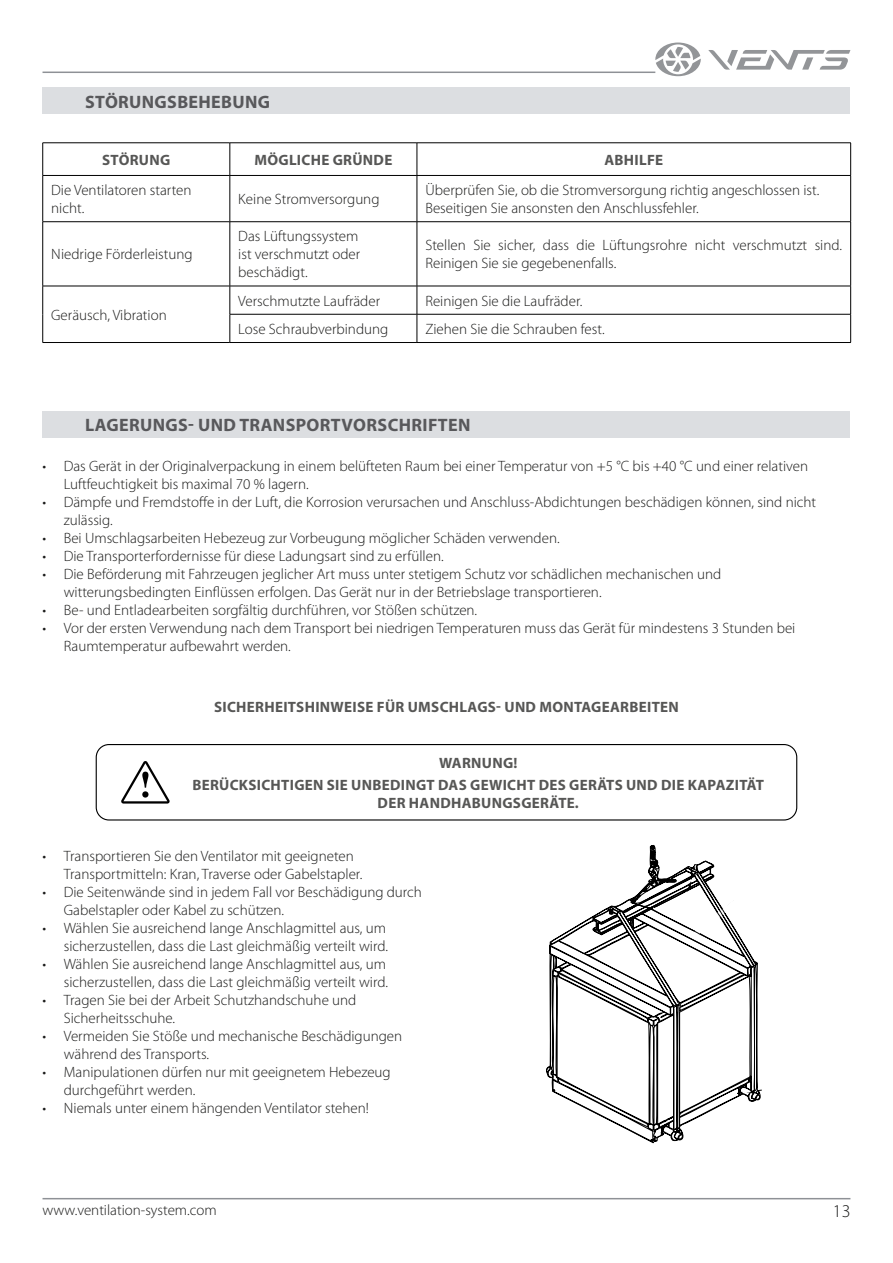
<style>
.page{position:relative;width:893px;height:1263px;background:#fff}
.page>*{position:absolute;margin:0;border:0;box-sizing:border-box;transform-origin:0 0}
.t1{font:700 18px "Myriad Pro";letter-spacing:.02em;color:#58585b}
.t2{font:300 18px "Myriad Pro";color:#1a1a19}
.t3{font:300 15px/18px "Myriad Pro";color:#1a1a19}
.t4{font:700 15px/22.2px "Myriad Pro";letter-spacing:.02em;color:#575756;text-align:center}
</style>
<div class="page">
<hr style="left:43px;top:1198px;width:807px;height:1px;background:#8e9196">
<hr style="left:43px;top:72px;width:612px;height:1px;background:#8e9196">
<svg style="left:708px;top:50px;width:142px;height:20px"></svg>
<svg style="left:655px;top:43px;width:46px;height:33px"></svg>
<div style="left:43px;top:411px;width:807px;height:27px;background:#dcdee1"></div>
<div style="left:43px;top:88px;width:807px;height:26px;background:#dcdee1"></div>
<hr style="left:43px;top:342px;width:187px;height:1px;background:#000">
<hr style="left:43px;top:143px;width:187px;height:1px;background:#000">
<hr style="left:42px;top:143px;width:1px;height:32px;background:#000">
<hr style="left:230px;top:143px;width:187px;height:1px;background:#000">
<hr style="left:230px;top:143px;width:1px;height:32px;background:#000">
<hr style="left:417px;top:143px;width:434px;height:1px;background:#000">
<hr style="left:417px;top:143px;width:1px;height:32px;background:#000">
<hr style="left:850px;top:143px;width:1px;height:32px;background:#000">
<hr style="left:43px;top:175px;width:187px;height:1px;background:#000">
<hr style="left:42px;top:176px;width:1px;height:45px;background:#000">
<hr style="left:230px;top:175px;width:187px;height:1px;background:#000">
<hr style="left:230px;top:176px;width:1px;height:45px;background:#000">
<hr style="left:417px;top:175px;width:434px;height:1px;background:#000">
<hr style="left:417px;top:176px;width:1px;height:45px;background:#000">
<hr style="left:850px;top:176px;width:1px;height:45px;background:#000">
<hr style="left:43px;top:221px;width:187px;height:1px;background:#000">
<hr style="left:42px;top:222px;width:1px;height:64px;background:#000">
<hr style="left:230px;top:221px;width:187px;height:1px;background:#000">
<hr style="left:230px;top:222px;width:1px;height:64px;background:#000">
<hr style="left:417px;top:221px;width:434px;height:1px;background:#000">
<hr style="left:417px;top:222px;width:1px;height:64px;background:#000">
<hr style="left:850px;top:222px;width:1px;height:64px;background:#000">
<hr style="left:43px;top:286px;width:187px;height:1px;background:#000">
<svg style="left:42px;top:286px;width:1px;height:56px"></svg>
<hr style="left:230px;top:286px;width:187px;height:1px;background:#000">
<hr style="left:417px;top:286px;width:434px;height:1px;background:#000">
<hr style="left:230px;top:314px;width:187px;height:1px;background:#000">
<svg style="left:230px;top:286px;width:1px;height:56px"></svg>
<svg style="left:417px;top:286px;width:1px;height:56px"></svg>
<svg style="left:850px;top:286px;width:1px;height:56px"></svg>
<hr style="left:417px;top:314px;width:434px;height:1px;background:#000">
<hr style="left:230px;top:342px;width:187px;height:1px;background:#000">
<hr style="left:417px;top:342px;width:434px;height:1px;background:#000">
<div style="left:96px;top:744px;width:701px;height:76px;border:1px solid #000;border-radius:13px"></div>
<svg style="left:121px;top:761px;width:49px;height:42px"></svg>
<svg style="left:546px;top:845px;width:216px;height:298px"></svg>
<div style="left:721px;top:887px;width:39px;height:13px;background:#fff"></div>
<svg style="left:685px;top:893px;width:59px;height:50px"></svg>
<svg style="left:656px;top:1129px;width:17px;height:7px"></svg>
<svg style="left:680px;top:1125px;width:4px;height:4px"></svg>
<svg style="left:742px;top:1090px;width:9px;height:3px"></svg>
<svg style="left:631px;top:881px;width:20px;height:20px"></svg>
<p class="t1" style="left:85px;top:90px;width:186px">STÖRUNGSBEHEBUNG</p>
<p class="t4" style="left:102px;top:148px;width:70px">STÖRUNG</p>
<p class="t4" style="left:254px;top:148px;width:139px">MÖGLICHE GRÜNDE</p>
<p class="t4" style="left:604px;top:148px;width:60px">ABHILFE</p>
<p class="t3" style="left:51px;top:181px;width:142px">Die Ventilatoren starten nicht.</p>
<p class="t3" style="left:238px;top:190px;width:143px">Keine Stromversorgung</p>
<p class="t3" style="left:425px;top:181px;width:395px">Überprüfen Sie, ob die Stromversorgung richtig angeschlossen ist.<br>Beseitigen Sie ansonsten den Anschlussfehler.</p>
<p class="t3" style="left:51px;top:246px;width:143px">Niedrige Förderleistung</p>
<p class="t3" style="left:238px;top:228px;width:124px">Das Lüftungssystem ist verschmutzt oder beschädigt.</p>
<p class="t3" style="left:425px;top:237px;width:418px">Stellen Sie sicher, dass die Lüftungsrohre nicht verschmutzt sind.<br>Reinigen Sie sie gegebenenfalls.</p>
<p class="t3" style="left:51px;top:306px;width:117px">Geräusch, Vibration</p>
<p class="t3" style="left:238px;top:292px;width:143px">Verschmutzte Laufräder</p>
<p class="t3" style="left:425px;top:292px;width:158px">Reinigen Sie die Laufräder.</p>
<p class="t3" style="left:238px;top:320px;width:152px">Lose Schraubverbindung</p>
<p class="t3" style="left:425px;top:320px;width:181px">Ziehen Sie die Schrauben fest.</p>
<p class="t1" style="left:85px;top:413px;width:387px">LAGERUNGS- UND TRANSPORTVORSCHRIFTEN</p>
<p class="t3" style="left:64px;top:457px;width:746px;text-indent:-21px">• Das Gerät in der Originalverpackung in einem belüfteten Raum bei einer Temperatur von +5 °C bis +40 °C und einer relativen<br>Luftfeuchtigkeit bis maximal 70 % lagern.</p>
<p class="t3" style="left:64px;top:493px;width:754px;text-indent:-21px">• Dämpfe und Fremdstoffe in der Luft, die Korrosion verursachen und Anschluss-Abdichtungen beschädigen können, sind nicht zulässig.</p>
<p class="t3" style="left:43px;top:529px;width:519px">• Bei Umschlagsarbeiten Hebezeug zur Vorbeugung möglicher Schäden verwenden.</p>
<p class="t3" style="left:43px;top:547px;width:403px">• Die Transporterfordernisse für diese Ladungsart sind zu erfüllen.</p>
<p class="t3" style="left:64px;top:565px;width:659px;text-indent:-21px">• Die Beförderung mit Fahrzeugen jeglicher Art muss unter stetigem Schutz vor schädlichen mechanischen und witterungsbedingten Einflüssen erfolgen. Das Gerät nur in der Betriebslage transportieren.</p>
<p class="t3" style="left:43px;top:601px;width:436px">• Be- und Entladearbeiten sorgfältig durchführen, vor Stößen schützen.</p>
<p class="t3" style="left:64px;top:619px;width:733px;text-indent:-21px">• Vor der ersten Verwendung nach dem Transport bei niedrigen Temperaturen muss das Gerät für mindestens 3 Stunden bei<br>Raumtemperatur aufbewahrt werden.</p>
<p class="t4" style="left:214px;top:695px;width:466px">SICHERHEITSHINWEISE FÜR UMSCHLAGS- UND MONTAGEARBEITEN</p>
<p class="t4" style="left:192px;top:751px;width:573px">WARNUNG!<br>BERÜCKSICHTIGEN SIE UNBEDINGT DAS GEWICHT DES GERÄTS UND DIE KAPAZITÄT</p>
<p class="t4" style="left:378px;top:791px;width:203px">DER HANDHABUNGSGERÄTE.</p>
<p class="t3" style="left:64px;top:847px;width:300px;text-indent:-21px">• Transportieren Sie den Ventilator mit geeigneten<br>Transportmitteln: Kran, Traverse oder Gabelstapler.</p>
<p class="t3" style="left:64px;top:883px;width:360px;text-indent:-21px">• Die Seitenwände sind in jedem Fall vor Beschädigung durch<br>Gabelstapler oder Kabel zu schützen.</p>
<p class="t3" style="left:43px;top:919px;width:347px;text-align:right">• Wählen Sie ausreichend lange Anschlagmittel aus, um sicherzustellen, dass die Last gleichmäßig verteilt wird.</p>
<p class="t3" style="left:43px;top:955px;width:347px;text-align:right">• Wählen Sie ausreichend lange Anschlagmittel aus, um sicherzustellen, dass die Last gleichmäßig verteilt wird.</p>
<p class="t3" style="left:64px;top:991px;width:294px;text-indent:-21px">• Tragen Sie bei der Arbeit Schutzhandschuhe und<br>Sicherheitsschuhe.</p>
<p class="t3" style="left:64px;top:1027px;width:340px;text-indent:-21px">• Vermeiden Sie Stöße und mechanische Beschädigungen während des Transports.</p>
<p class="t3" style="left:64px;top:1063px;width:328px;text-indent:-21px">• Manipulationen dürfen nur mit geeignetem Hebezeug durchgeführt werden.</p>
<p class="t3" style="left:43px;top:1099px;width:328px">• Niemals unter einem hängenden Ventilator stehen!</p>
<p class="t3" style="left:43px;top:1201px;width:176px">www.ventilation-system.com</p>
<p class="t2" style="left:833px;top:1201px;width:19px">13</p>
</div>
